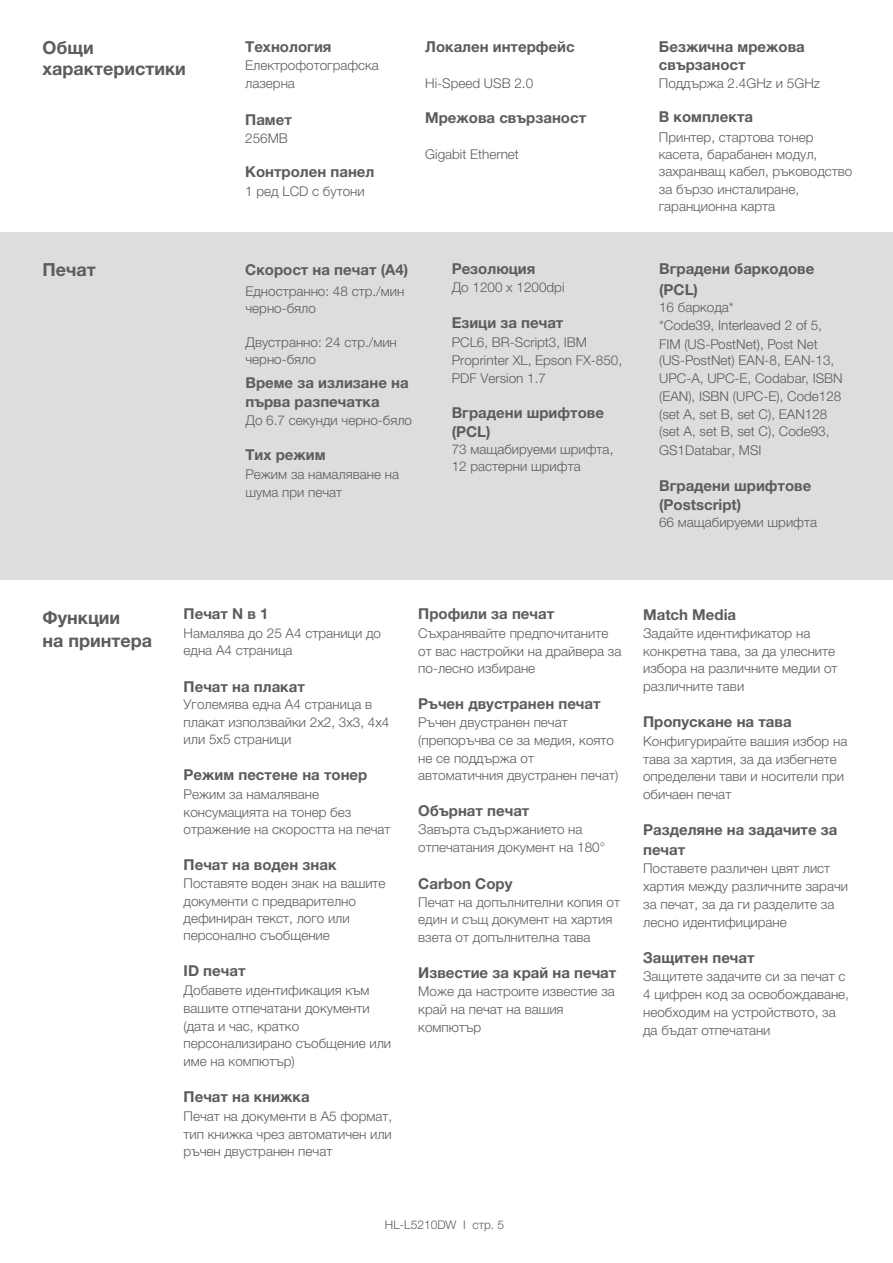
<style>
.page{position:relative;width:893px;height:1263px;background:#fff}
.page>*{position:absolute;margin:0;border:0;box-sizing:border-box;transform-origin:0 0}
.Body{font:700 18px/21.6px "Helvetica Neue LTW1 G";color:#5c5c5f}
.Body-2{font:700 15px/18.6px "Helvetica Neue LTW1 G";color:#5c5c5f}
.Body-3{font:300 13.5px/17.9px "Helvetica Neue LTW1 G";color:#5c5c5f}
.Body-4{font:300 12px "Helvetica Neue LTW1 G";color:#5c5c5f}
</style>
<div class="page">
<div style="left:0;top:232px;width:893px;height:348px;background:#dcdddf"></div>
<p class="Body" style="left:43px;top:37px;width:145px">Общи характеристики</p>
<p class="Body-2" style="left:245px;top:38px;width:88px">Технология</p>
<p class="Body-3" style="left:245px;top:57px;width:135px;line-height:17.4px">Електрофотографска лазерна</p>
<p class="Body-2" style="left:245px;top:110px;width:48px">Памет</p>
<p class="Body-3" style="left:245px;top:129px;width:44px">256MB</p>
<p class="Body-2" style="left:245px;top:163px;width:131px">Контролен панел</p>
<p class="Body-3" style="left:245px;top:182px;width:121px">1 ред LCD с бутони</p>
<p class="Body-2" style="left:425px;top:37px;width:151px">Локален интерфейс</p>
<p class="Body-3" style="left:425px;top:74px;width:110px">Hi-Speed USB 2.0</p>
<p class="Body-2" style="left:425px;top:109px;width:163px">Мрежова свързаност</p>
<p class="Body-3" style="left:425px;top:145px;width:95px">Gigabit Ethernet</p>
<p class="Body" style="left:43px;top:259px;width:55px">Печат</p>
<p class="Body-2" style="left:245px;top:261px;width:164px">Скорост на печат (A4)</p>
<p class="Body-3" style="left:245px;top:283px;width:160px;line-height:17px">Едностранно: 48 стр./мин черно-бяло</p>
<p class="Body-3" style="left:245px;top:334px;width:153px;line-height:17px">Двустранно: 24 стр./мин черно-бяло</p>
<p class="Body-2" style="left:245px;top:374px;width:165px">Време за излизане на първа разпечатка</p>
<p class="Body-3" style="left:245px;top:411px;width:168px">До 6.7 секунди черно-бяло</p>
<p class="Body-2" style="left:245px;top:446px;width:82px">Тих режим</p>
<p class="Body-3" style="left:245px;top:465px;width:155px">Режим за намаляване на шума при печат</p>
<p class="Body-2" style="left:452px;top:259px;width:85px">Резолюция</p>
<p class="Body-3" style="left:452px;top:278px;width:114px">До 1200 x 1200dpi</p>
<p class="Body-2" style="left:452px;top:313px;width:113px">Езици за печат</p>
<p class="Body-3" style="left:452px;top:333px;width:172px">PCL6, BR-Script3, IBM<br>Proprinter XL, Epson FX-850,<br>PDF Version 1.7</p>
<p class="Body-2" style="left:452px;top:403px;width:154px;line-height:19px">Вградени шрифтове (PCL)</p>
<p class="Body-3" style="left:452px;top:441px;width:163px;line-height:17.1px">73 мащабируеми шрифта,<br>12 растерни шрифта</p>
<p class="Body-2" style="left:659px;top:37px;width:147px">Безжична мрежова свързаност</p>
<p class="Body-3" style="left:659px;top:75px;width:163px">Поддържа 2.4GHz и 5GHz</p>
<p class="Body-2" style="left:659px;top:108px;width:96px">В комплекта</p>
<p class="Body-3" style="left:659px;top:128px;width:195px;line-height:17.4px">Принтер, стартова тонер касета, барабанен модул, захранващ кабел, ръководство за бързо инсталиране, гаранционна карта</p>
<p class="Body-2" style="left:659px;top:258px;width:157px;line-height:21px">Вградени баркодове (PCL)</p>
<p class="Body-3" style="left:659px;top:298px;width:164px;line-height:18.3px">16 баркода*<br>*Code39, Interleaved 2 of 5,<br>FIM (US-PostNet), Post Net</p>
<p class="Body-3" style="left:659px;top:351px;width:185px">(US-PostNet) EAN-8, EAN-13,<br>UPC-A, UPC-E, Codabar, ISBN (EAN), ISBN (UPC-E), Code128 (set A, set B, set C), EAN128 (set A, set B, set C), Code93,<br>GS1Databar, MSI</p>
<p class="Body-2" style="left:659px;top:476px;width:154px;line-height:19.4px">Вградени шрифтове (Postscript)</p>
<p class="Body-3" style="left:659px;top:513px;width:159px">66 мащабируеми шрифта</p>
<p class="Body-2" style="left:184px;top:605px;width:86px">Печат N в 1</p>
<p class="Body-3" style="left:184px;top:624px;width:199px">Намалява до 25 A4 страници до една A4 страница</p>
<p class="Body-2" style="left:184px;top:678px;width:123px">Печат на плакат</p>
<p class="Body-3" style="left:184px;top:696px;width:207px;line-height:17.4px">Уголемява една А4 страница в плакат използвайки 2x2, 3x3, 4x4 или 5x5 страници</p>
<p class="Body-2" style="left:184px;top:766px;width:185px">Режим пестене на тонер</p>
<p class="Body-3" style="left:184px;top:785px;width:208px">Режим за намаляване консумацията на тонер без отражение на скоростта на печат</p>
<p class="Body-2" style="left:184px;top:856px;width:155px">Печат на воден знак</p>
<p class="Body-3" style="left:184px;top:875px;width:204px;line-height:17.4px">Поставяте воден знак на вашите документи с предварително дефиниран текст, лого или персонално съобщение</p>
<p class="Body-2" style="left:184px;top:961px;width:63px">ID печат</p>
<p class="Body-3" style="left:184px;top:981px;width:209px">Добавете идентификация към вашите отпечатани документи (дата и час, кратко персонализирано съобщение или име на компютър)</p>
<p class="Body-2" style="left:184px;top:1088px;width:128px">Печат на книжка</p>
<p class="Body-3" style="left:184px;top:1107px;width:210px;text-align:justify">Печат на документи в A5 формат, тип книжка чрез автоматичен или ръчен двустранен печат</p>
<p class="Body-2" style="left:418px;top:605px;width:138px">Профили за печат</p>
<p class="Body-3" style="left:418px;top:624px;width:205px">Съхранявайте предпочитаните от вас настройки на драйвера за по-лесно избиране</p>
<p class="Body-2" style="left:418px;top:695px;width:184px">Ръчен двустранен печат</p>
<p class="Body-3" style="left:418px;top:714px;width:201px">Ръчен двустранен печат (препоръчва се за медия, която не се поддържа от автоматичния двустранен печат)</p>
<p class="Body-2" style="left:418px;top:801px;width:113px">Обърнат печат</p>
<p class="Body-3" style="left:418px;top:821px;width:188px">Завърта съдържанието на отпечатания документ на 180°</p>
<p class="Body-2" style="left:418px;top:874px;width:96px">Carbon Copy</p>
<p class="Body-3" style="left:418px;top:893px;width:203px">Печат на допълнителни копия от един и същ документ на хартия взета от допълнителна тава</p>
<p class="Body-2" style="left:418px;top:963px;width:200px">Известие за край на печат</p>
<p class="Body-3" style="left:418px;top:983px;width:198px">Може да настроите известие за край на печат на вашия компютър</p>
<p class="Body" style="left:43px;top:606px;width:111px;line-height:23.1px">Функции<br>на принтера</p>
<p class="Body-2" style="left:643px;top:606px;width:95px">Match Media</p>
<p class="Body-3" style="left:643px;top:624px;width:196px">Задайте идентификатор на конкретна тава, за да улесните избора на различните медии от различните тави</p>
<p class="Body-2" style="left:643px;top:713px;width:150px">Пропускане на тава</p>
<p class="Body-3" style="left:643px;top:732px;width:206px">Конфигурирайте вашия избор на тава за хартия, за да избегнете определени тави и носители при обичаен печат</p>
<p class="Body-2" style="left:643px;top:820px;width:196px;line-height:19.8px">Разделяне на задачите за печат</p>
<p class="Body-3" style="left:643px;top:860px;width:206px">Поставете различен цвят лист хартия между различните зарачи за печат, за да ги разделите за лесно идентифициране</p>
<p class="Body-2" style="left:643px;top:948px;width:113px">Защитен печат</p>
<p class="Body-3" style="left:643px;top:968px;width:207px">Защитете задачите си за печат с<br>4 цифрен код за освобождаване, необходим на устройството, за да бъдат отпечатани</p>
<p class="Body-4" style="left:385px;top:1217px;width:121px">HL-L5210DW I стр. 5</p>
</div>
